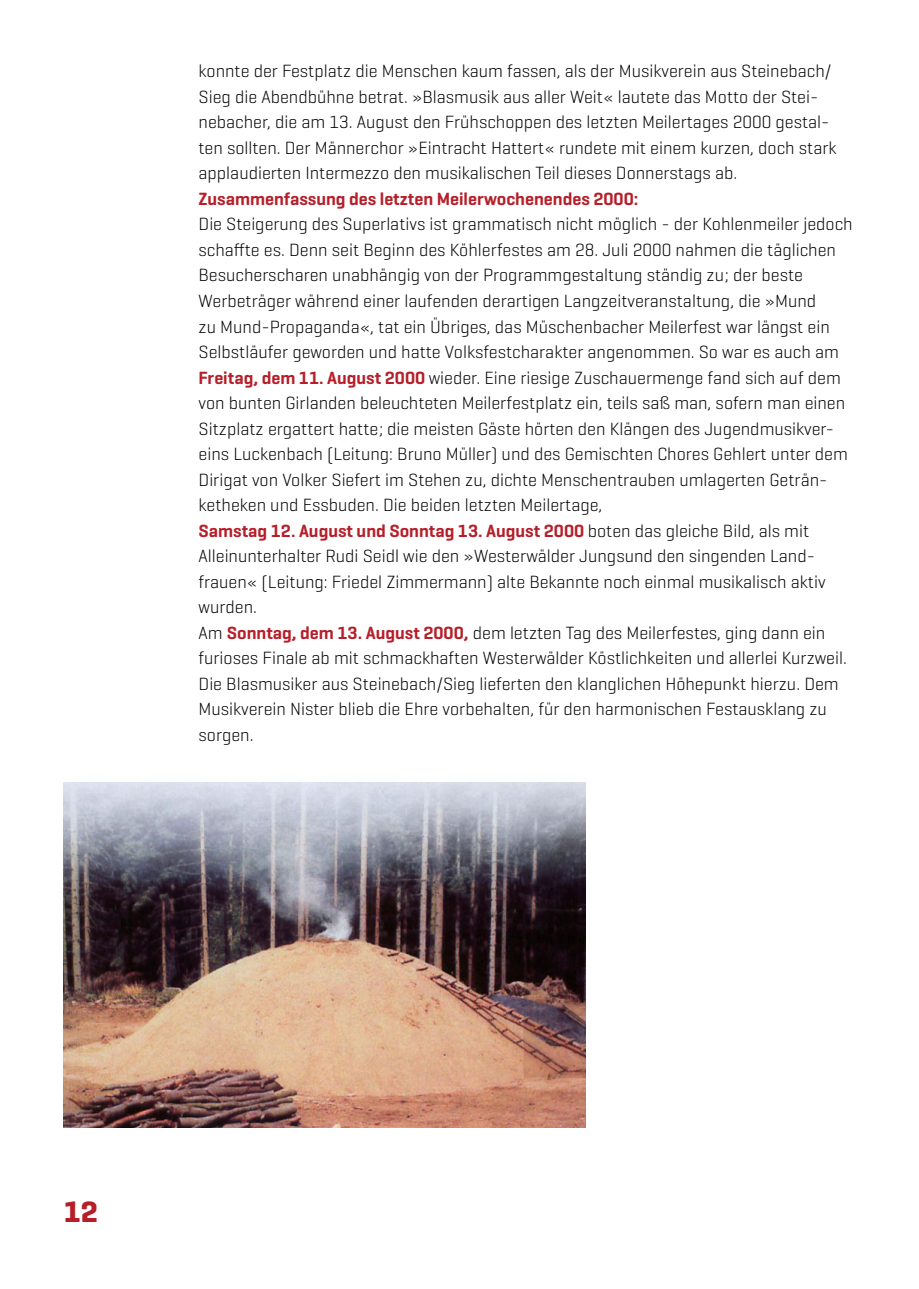
<style>
.page{position:relative;width:919px;height:1289px;background:#fff}
.page>*{position:absolute;margin:0;border:0;box-sizing:border-box;transform-origin:0 0}
.t1{font:700 30px "Geogrotesque";color:#b61f29}
.t2{font:300 18px/25.5px "Geogrotesque";color:#000}
.t3{font:600 18px "Geogrotesque";color:#b61f29}
.s1{font-weight:600;color:#b61f29}
</style>
<div class="page">
<img style="left:64px;top:782px;width:521px;height:345px">
<p class="t2" style="left:198px;top:58px;width:639px">konnte der Festplatz die Menschen kaum fassen, als der Musikverein aus Steinebach/ Sieg die Abendbühne betrat. »Blasmusik aus aller Weit« lautete das Motto der Stei&shy;nebacher, die am 13. August den Frühschoppen des letzten Meilertages 2000 gestal&shy;ten sollten. Der Männerchor »Eintracht Hattert« rundete mit einem kurzen, doch stark applaudierten Intermezzo den musikalischen Teil dieses Donnerstags ab.</p>
<p class="t3" style="left:198px;top:187px;width:441px">Zusammenfassung des letzten Meilerwochenendes 2000:</p>
<p class="t2" style="left:198px;top:211px;width:655px">Die Steigerung des Superlativs ist grammatisch nicht möglich - der Kohlenmeiler jedoch schaffte es. Denn seit Beginn des Köhlerfestes am 28. Juli 2000 nahmen die täglichen Besucherscharen unabhängig von der Programmgestaltung ständig zu; der beste Werbeträger während einer laufenden derartigen Langzeitveranstaltung, die »Mund<br>zu Mund-Propaganda«, tat ein Übriges, das Müschenbacher Meilerfest war längst ein Selbstläufer geworden und hatte Volksfestcharakter angenommen. So war es auch am <span class="s1">Freitag, dem 11. August 2000</span> wieder. Eine riesige Zuschauermenge fand sich auf dem von bunten Girlanden beleuchteten Meilerfestplatz ein, teils saß man, sofern man einen Sitzplatz ergattert hatte; die meisten Gäste hörten den Klängen des Jugendmusikver&shy;eins Luckenbach (Leitung: Bruno Müller) und des Gemischten Chores Gehlert unter dem Dirigat von Volker Siefert im Stehen zu, dichte Menschentrauben umlagerten Geträn&shy;ketheken und Essbuden. Die beiden letzten Meilertage,<br><span class="s1">Samstag 12. August und Sonntag 13. August 2000</span> boten das gleiche Bild, als mit Alleinunterhalter Rudi Seidl wie den »Westerwälder Jungsund den singenden Land&shy;frauen« (Leitung: Friedel Zimmermann) alte Bekannte noch einmal musikalisch aktiv wurden.<br>Am <span class="s1">Sonntag, dem 13. August 2000,</span> dem letzten Tag des Meilerfestes, ging dann ein furioses Finale ab mit schmackhaften Westerwälder Köstlichkeiten und allerlei Kurzweil.<br>Die Blasmusiker aus Steinebach/Sieg lieferten den klanglichen Höhepunkt hierzu. Dem Musikverein Nister blieb die Ehre vorbehalten, für den harmonischen Festausklang zu sorgen.</p>
<h1 class="t1" style="left:64px;top:1193px;width:36px">12</h1>
</div>
